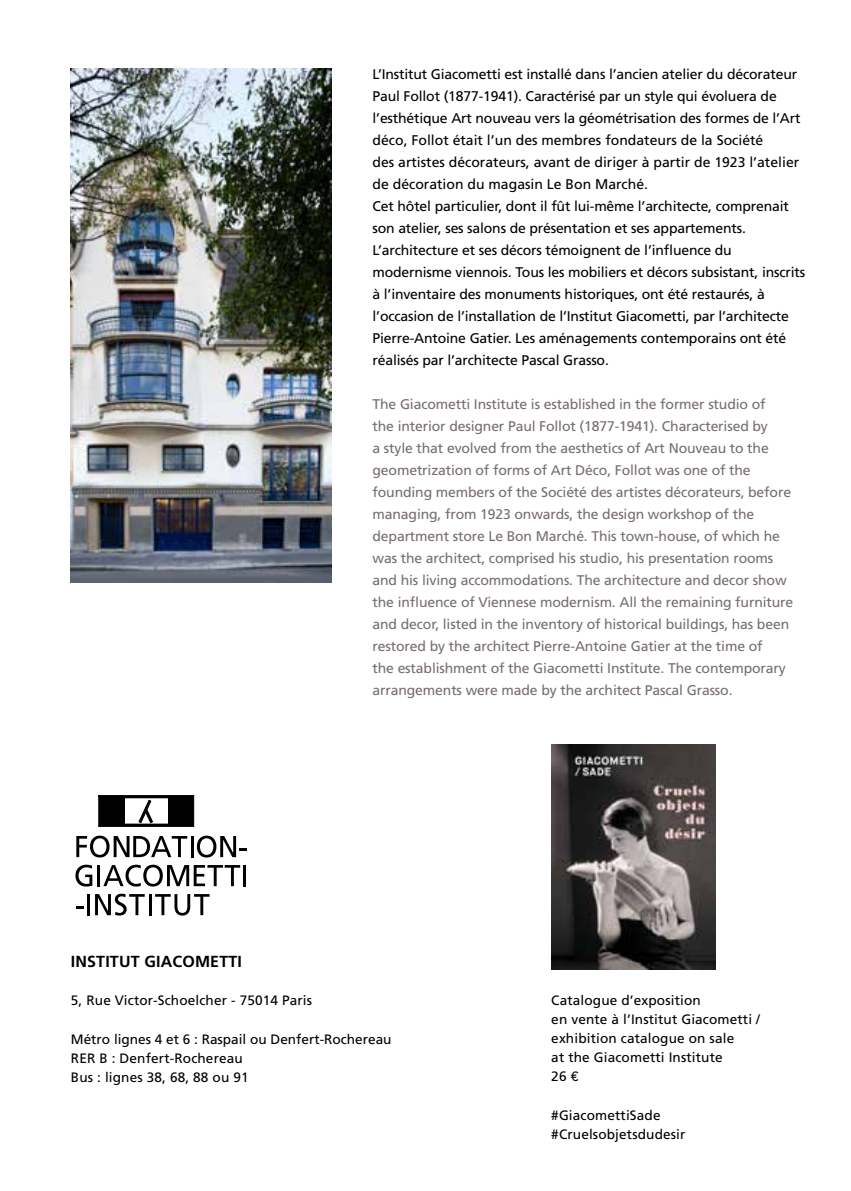
<style>
.page{position:relative;width:851px;height:1191px;background:#fff}
.page>*{position:absolute;margin:0;border:0;box-sizing:border-box;transform-origin:0 0}
.t1{font:700 16px "Frutiger";letter-spacing:.01em;color:#000}
.t2{font:14px/22px "Frutiger";letter-spacing:-.01em;color:#000}
.t3{font:14px/22px "Frutiger";letter-spacing:-.01em;color:#776d72}
.t4{font:13.6px/19.2px "Frutiger";letter-spacing:.01em;color:#000}
.s1{font-family:"Apercu"}
</style>
<div class="page">
<img style="left:552px;top:744px;width:163px;height:225px">
<img style="left:71px;top:68px;width:261px;height:515px">
<svg style="left:98px;top:795px;width:96px;height:31px"></svg>
<div style="left:100px;top:797px;width:23px;height:28px;background:#000"></div>
<div style="left:170px;top:797px;width:22px;height:28px;background:#000"></div>
<svg style="left:197px;top:835px;width:49px;height:22px"></svg>
<hr style="left:190px;top:836px;width:3px;height:21px;background:#000">
<svg style="left:76px;top:835px;width:111px;height:22px"></svg>
<svg style="left:75px;top:864px;width:17px;height:22px"></svg>
<hr style="left:97px;top:865px;width:3px;height:21px;background:#000">
<svg style="left:103px;top:864px;width:137px;height:22px"></svg>
<hr style="left:243px;top:865px;width:3px;height:21px;background:#000">
<svg style="left:76px;top:906px;width:7px;height:2px"></svg>
<hr style="left:87px;top:894px;width:3px;height:21px;background:#000">
<svg style="left:95px;top:893px;width:50px;height:22px"></svg>
<hr style="left:149px;top:894px;width:3px;height:21px;background:#000">
<svg style="left:155px;top:894px;width:54px;height:21px"></svg>
<p class="t2" style="left:372px;top:63px;width:434px">L’Institut Giacometti est installé dans l’ancien atelier du décorateur Paul Follot (1877-1941). Caractérisé par un style qui évoluera de l’esthétique Art nouveau vers la géométrisation des formes de l’Art déco, Follot était l’un des membres fondateurs de la Société<br>des artistes décorateurs, avant de diriger à partir de 1923 l’atelier de décoration du magasin Le Bon Marché.<br>Cet hôtel particulier, dont il fût lui-même l’architecte, comprenait son atelier, ses salons de présentation et ses appartements.<br>L’architecture et ses décors témoignent de l’influence du modernisme viennois. Tous les mobiliers et décors subsistant, inscrits à l’inventaire des monuments historiques, ont été restaurés, à l’occasion de l’installation de l’Institut Giacometti, par l’architecte Pierre-Antoine Gatier. Les aménagements contemporains ont été réalisés par l’architecte Pascal Grasso.</p>
<p class="t3" style="left:372px;top:393px;width:422px">The Giacometti Institute is established in the former studio of<br>the interior designer Paul Follot (1877-1941). Characterised by<br>a style that evolved from the aesthetics of Art Nouveau to the geometrization of forms of Art Déco, Follot was one of the founding members of the Société des artistes décorateurs, before managing, from 1923 onwards, the design workshop of the department store Le Bon Marché. This town-house, of which he was the architect, comprised his studio, his presentation rooms and his living accommodations. The architecture and decor show the influence of Viennese modernism. All the remaining furniture and decor, listed in the inventory of historical buildings, has been restored by the architect Pierre-Antoine Gatier at the time of<br>the establishment of the Giacometti Institute. The contemporary arrangements were made by the architect Pascal Grasso.</p>
<p class="t1" style="left:71px;top:951px;width:172px">INSTITUT GIACOMETTI</p>
<p class="t4" style="left:71px;top:990px;width:243px">5, Rue Victor-Schoelcher - 75014 Paris</p>
<p class="t4" style="left:71px;top:1029px;width:322px">Métro lignes 4 et 6 : Raspail ou Denfert-Rochereau<br>RER B : Denfert-Rochereau<br>Bus : lignes 38, 68, 88 ou 91</p>
<p class="t4" style="left:551px;top:990px;width:210px">Catalogue d’exposition<br>en vente à l’Institut Giacometti / exhibition catalogue on sale<br>at the Giacometti Institute<br>26 <span class="s1">€</span></p>
<p class="t4" style="left:551px;top:1105px;width:136px">#GiacomettiSade #Cruelsobjetsdudesir</p>
</div>
